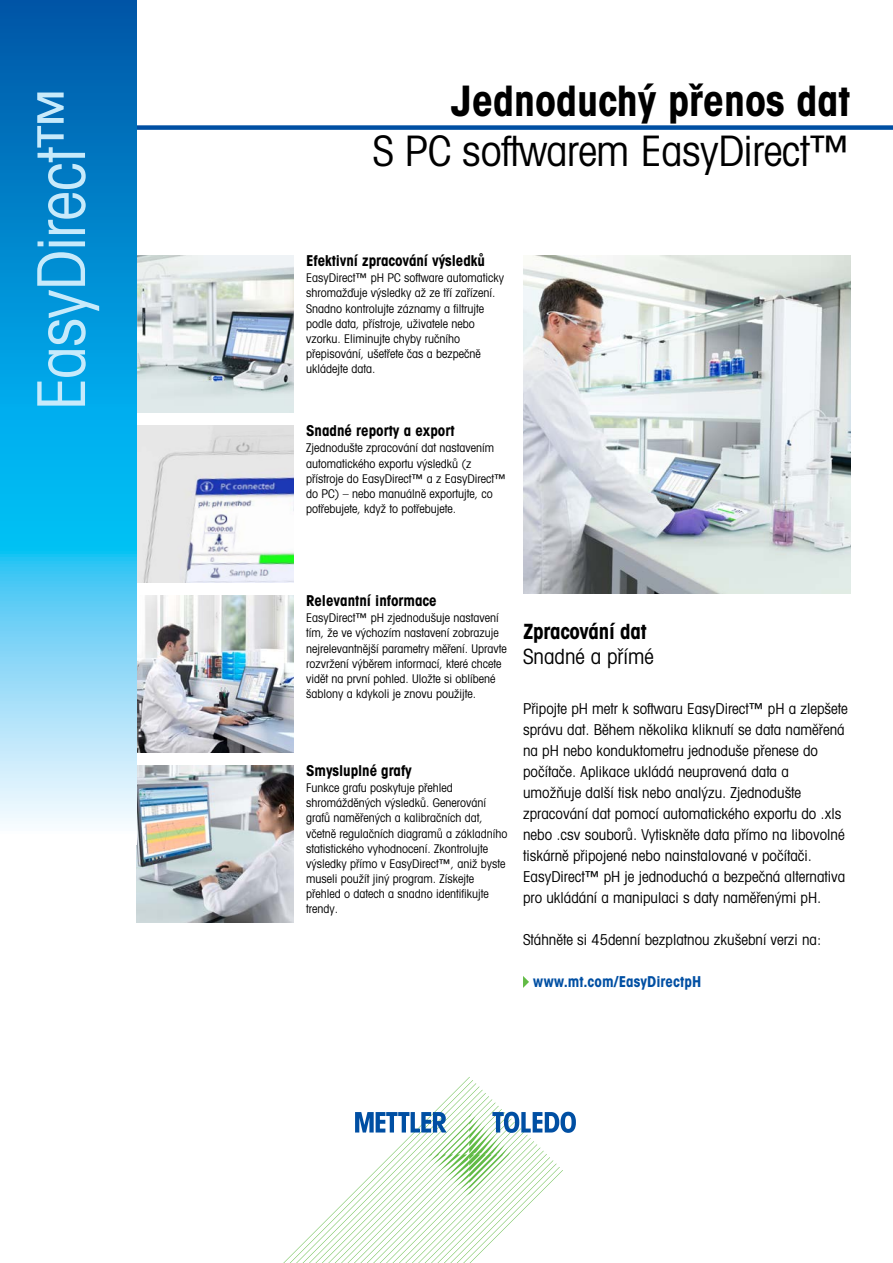
<style>
.page{position:relative;width:893px;height:1263px;background:#fff}
.page>*{position:absolute;margin:0;border:0;box-sizing:border-box;transform-origin:0 0}
.t1{font:66px "Avant Gardefor MT Bk";letter-spacing:-.015em;color:#c7eafb}
.t2{font:42px "Avant Gardefor MT Bk";letter-spacing:-.01em;color:#000}
.t3{font:42px "Avant Gardefor MT Bd";color:#000}
.t4{font:21px "Avant Gardefor MT Bd";letter-spacing:-.015em;color:#000}
.t5{font:21px "Avant Gardefor MT Bk";color:#000}
.t6{font:15px/21px "Avant Gardefor MT Bk";color:#000}
.t7{font:15px "Avant Gardefor MT Bd";letter-spacing:-.005em;color:#000}
.t8{font:15px "Avant Gardefor MT Bd";letter-spacing:.005em;color:#004fa3}
.t9{font:12px/15.1px "Avant Gardefor MT Bk";color:#000}
</style>
<div class="page">
<div style="left:0;top:125px;width:893px;height:5px;background:#004fa3"></div>
<svg style="left:283px;top:1077px;width:293px;height:186px"></svg>
<img style="left:136px;top:765px;width:157px;height:158px">
<img style="left:136px;top:255px;width:157px;height:157px">
<img style="left:136px;top:425px;width:157px;height:158px">
<img style="left:136px;top:595px;width:157px;height:158px">
<svg style="left:0;top:0;width:136px;height:824px;background:#32a8df"></svg>
<img style="left:523px;top:255px;width:327px;height:339px">
<svg style="left:523px;top:976px;width:6px;height:12px"></svg>
<h1 class="t1" style="left:21px;top:410px;width:327px;rotate:-90deg">EasyDirect™</h1>
<h2 class="t3" style="left:451px;top:73px;width:400px">Jednoduchý přenos dat</h2>
<h2 class="t2" style="left:373px;top:125px;width:479px">S PC softwarem EasyDirect™</h2>
<p class="t7" style="left:306px;top:251px;width:180px">Efektivní zpracování výsledků</p>
<p class="t9" style="left:306px;top:270px;width:199px">EasyDirect™ pH PC software automaticky shromažďuje výsledky až ze tří zařízení.<br>Snadno kontrolujte záznamy a filtrujte podle data, přístroje, uživatele nebo vzorku. Eliminujte chyby ručního přepisování, ušetřete čas a bezpečně ukládejte data.</p>
<p class="t7" style="left:306px;top:421px;width:150px">Snadné reporty a export</p>
<p class="t9" style="left:306px;top:440px;width:201px">Zjednodušte zpracování dat nastavením automatického exportu výsledků (z přístroje do EasyDirect™ a z EasyDirect™ do PC) – nebo manuálně exportujte, co potřebujete, když to potřebujete.</p>
<p class="t7" style="left:306px;top:591px;width:132px">Relevantní informace</p>
<p class="t9" style="left:306px;top:610px;width:202px">EasyDirect™ pH zjednodušuje nastavení tím, že ve výchozím nastavení zobrazuje nejrelevantnější parametry měření. Upravte rozvržení výběrem informací, které chcete vidět na první pohled. Uložte si oblíbené šablony a kdykoli je znovu použijte.</p>
<p class="t7" style="left:306px;top:761px;width:107px">Smysluplné grafy</p>
<p class="t9" style="left:306px;top:780px;width:203px">Funkce grafu poskytuje přehled shromážděných výsledků. Generování grafů naměřených a kalibračních dat, včetně regulačních diagramů a základního statistického vyhodnocení. Zkontrolujte výsledky přímo v EasyDirect™, aniž byste museli použít jiný program. Získejte přehled o datech a snadno identifikujte trendy.</p>
<h3 class="t4" style="left:523px;top:618px;width:125px">Zpracování dat</h3>
<h3 class="t5" style="left:523px;top:644px;width:132px">Snadné a přímé</h3>
<p class="t6" style="left:523px;top:697px;width:326px">Připojte pH metr k softwaru EasyDirect™ pH a zlepšete správu dat. Během několika kliknutí se data naměřená na pH nebo konduktometru jednoduše přenese do počítače. Aplikace ukládá neupravená data a umožňuje další tisk nebo analýzu. Zjednodušte zpracování dat pomocí automatického exportu do .xls nebo .csv souborů. Vytiskněte data přímo na libovolné tiskárně připojené nebo nainstalované v počítači.<br>EasyDirect™ pH je jednoduchá a bezpečná alternativa pro ukládání a manipulaci s daty naměřenými pH.</p>
<p class="t6" style="left:523px;top:928px;width:300px">Stáhněte si 45denní bezplatnou zkušební verzi na:</p>
<p class="t8" style="left:533px;top:972px;width:169px">www.mt.com/EasyDirectpH</p>
</div>
